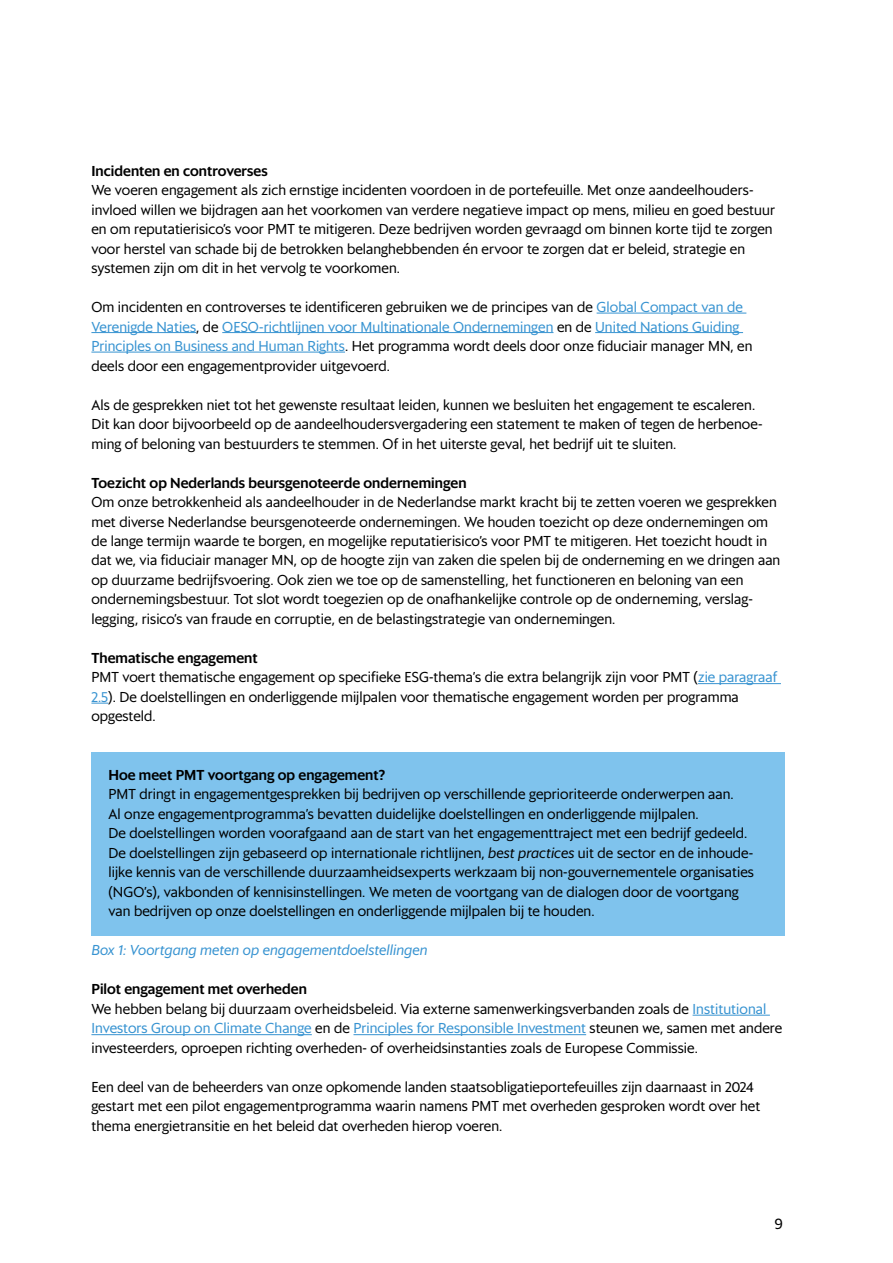
<style>
.page{position:relative;width:893px;height:1263px;background:#fff}
.page>*{position:absolute;margin:0;border:0;box-sizing:border-box;transform-origin:0 0}
.t1{font:15px "Sanomat Sans";color:#000}
.t2{font:14.25px/19.5px "Sanomat Sans";letter-spacing:.005em;color:#000}
.t3{font:500 14.25px "Sanomat Sans";letter-spacing:.005em;color:#000}
.t4{font:italic 14.25px "Sanomat Sans";letter-spacing:.005em;color:#3793d1}
.s1{color:#3793d1}
.s2{font-weight:500}
.s3{font-style:italic}
</style>
<div class="page">
<div style="left:91px;top:753px;width:693px;height:183px;background:#7fc3ed"></div>
<hr style="left:597px;top:313px;width:149px;height:1px;background:#3793d1">
<hr style="left:91px;top:332px;width:105px;height:1px;background:#3793d1">
<hr style="left:222px;top:332px;width:331px;height:1px;background:#3793d1">
<hr style="left:595px;top:332px;width:148px;height:1px;background:#3793d1">
<hr style="left:91px;top:352px;width:254px;height:1px;background:#3793d1">
<hr style="left:698px;top:683px;width:83px;height:1px;background:#3793d1">
<svg style="left:91px;top:703px;width:17px;height:1px"></svg>
<hr style="left:693px;top:1015px;width:77px;height:1px;background:#3793d1">
<hr style="left:91px;top:1034px;width:221px;height:1px;background:#3793d1">
<hr style="left:353px;top:1034px;width:233px;height:1px;background:#3793d1">
<p class="t3" style="left:91px;top:160px;width:178px">Incidenten en controverses</p>
<p class="t2" style="left:91px;top:179px;width:685px">We voeren engagement als zich ernstige incidenten voordoen in de portefeuille. Met onze aandeelhouders&shy;invloed willen we bijdragen aan het voorkomen van verdere negatieve impact op mens, milieu en goed bestuur en om reputatierisico’s voor PMT te mitigeren. Deze bedrijven worden gevraagd om binnen korte tijd te zorgen voor herstel van schade bij de betrokken belanghebbenden én ervoor te zorgen dat er beleid, strategie en systemen zijn om dit in het vervolg te voorkomen.</p>
<p class="t2" style="left:91px;top:296px;width:663px">Om incidenten en controverses te identificeren gebruiken we de principes van de <span class="s1">Global Compact van de Verenigde Naties</span>, de <span class="s1">OESO-richtlijnen voor Multinationale Ondernemingen</span> en de <span class="s1">United Nations Guiding Principles on Business and Human Rights</span>. Het programma wordt deels door onze fiduciair manager MN, en deels door een engagementprovider uitgevoerd.</p>
<p class="t2" style="left:91px;top:393px;width:673px">Als de gesprekken niet tot het gewenste resultaat leiden, kunnen we besluiten het engagement te escaleren.<br>Dit kan door bijvoorbeeld op de aandeelhoudersvergadering een statement te maken of tegen de herbenoe&shy;ming of beloning van bestuurders te stemmen. Of in het uiterste geval, het bedrijf uit te sluiten.</p>
<p class="t3" style="left:91px;top:471px;width:377px">Toezicht op Nederlands beursgenoteerde ondernemingen</p>
<p class="t2" style="left:91px;top:491px;width:690px">Om onze betrokkenheid als aandeelhouder in de Nederlandse markt kracht bij te zetten voeren we gesprekken met diverse Nederlandse beursgenoteerde ondernemingen. We houden toezicht op deze ondernemingen om de lange termijn waarde te borgen, en mogelijke reputatierisico’s voor PMT te mitigeren. Het toezicht houdt in dat we, via fiduciair manager MN, op de hoogte zijn van zaken die spelen bij de onderneming en we dringen aan op duurzame bedrijfsvoering. Ook zien we toe op de samenstelling, het functioneren en beloning van een ondernemingsbestuur. Tot slot wordt toegezien op de onafhankelijke controle op de onderneming, verslag&shy;legging, risico’s van fraude en corruptie, en de belastingstrategie van ondernemingen.</p>
<p class="t2" style="left:91px;top:647px;width:687px"><span class="s2">Thematische engagement<br></span>PMT voert thematische engagement op specifieke ESG-thema’s die extra belangrijk zijn voor PMT (<span class="s1">zie paragraaf 2.5</span>). De doelstellingen en onderliggende mijlpalen voor thematische engagement worden per programma opgesteld.</p>
<p class="t3" style="left:108px;top:764px;width:278px">Hoe meet PMT voortgang op engagement?</p>
<p class="t2" style="left:108px;top:783px;width:647px">PMT dringt in engagementgesprekken bij bedrijven op verschillende geprioriteerde onderwerpen aan.<br>Al onze engagementprogramma’s bevatten duidelijke doelstellingen en onderliggende mijlpalen.<br>De doelstellingen worden voorafgaand aan de start van het engagementtraject met een bedrijf gedeeld.<br>De doelstellingen zijn gebaseerd op internationale richtlijnen, <span class="s3">best practices</span> uit de sector en de inhoude&shy;lijke kennis van de verschillende duurzaamheidsexperts werkzaam bij non-gouvernementele organisaties (NGO’s), vakbonden of kennisinstellingen. We meten de voortgang van de dialogen door de voortgang van bedrijven op onze doelstellingen en onderliggende mijlpalen bij te houden.</p>
<p class="t4" style="left:91px;top:940px;width:338px">Box 1: Voortgang meten op engagementdoelstellingen</p>
<p class="t2" style="left:91px;top:978px;width:692px"><span class="s2">Pilot engagement met overheden<br></span>We hebben belang bij duurzaam overheidsbeleid. Via externe samenwerkingsverbanden zoals de <span class="s1">Institutional Investors Group on Climate Change</span> en de <span class="s1">Principles for Responsible Investment</span> steunen we, samen met andere investeerders, oproepen richting overheden- of overheidsinstanties zoals de Europese Commissie.</p>
<p class="t2" style="left:91px;top:1076px;width:670px">Een deel van de beheerders van onze opkomende landen staatsobligatieportefeuilles zijn daarnaast in 2024 gestart met een pilot engagementprogramma waarin namens PMT met overheden gesproken wordt over het thema energietransitie en het beleid dat overheden hierop voeren.</p>
<p class="t1" style="left:775px;top:1212px;width:9px">9</p>
</div>
